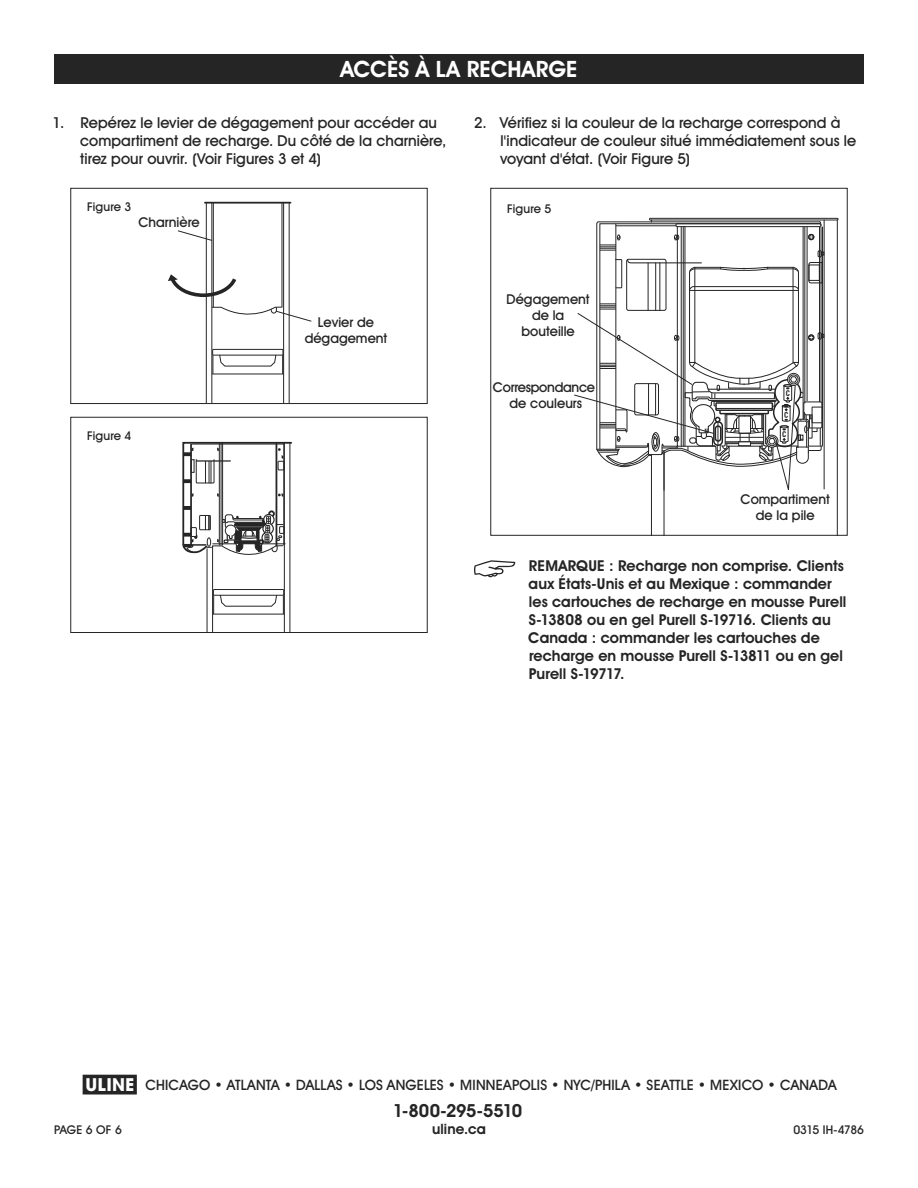
<style>
.page{position:relative;width:918px;height:1188px;background:#fff}
.page>*{position:absolute;margin:0;border:0;box-sizing:border-box;transform-origin:0 0}
.t1{font:700 22.5px "Uline Two Knine";color:#fff}
.t2{font:700 18px "Uline Two Knine";letter-spacing:-.02em;color:#252525}
.t3{font:15px/18px "Uline Two Knine";letter-spacing:.005em;color:#252525}
.t4{font:700 15px/18px "Uline Two Knine";letter-spacing:.005em;color:#252525}
.t5{font:14.25px "Uline Two Knine";letter-spacing:.01em;color:#252525}
.t6{font:700 14.25px "Uline Two Knine";letter-spacing:.01em;color:#252525}
.t7{font:13.5px/16.2px "Uline Two Knine";color:#252525;text-align:center}
.t8{font:13.5px/16.2px "Uline Two Knine";letter-spacing:-.02em;color:#252525;text-align:center}
.t9{font:12px "Uline Two Knine";color:#252525}
.t10{font:12px "Uline Two Knine";letter-spacing:-.04em;color:#252525}
.t11{font:700 condensed 7.5px "Helvetica LT Std";color:#252525}
.s1{font-size:18px}
</style>
<div class="page">
<svg style="left:474px;top:560px;width:41px;height:17px"></svg>
<svg style="left:182px;top:441px;width:110px;height:190px"></svg>
<div style="left:70px;top:417px;width:358px;height:216px;border:1px solid #252525"></div>
<hr style="left:206px;top:203px;width:1px;height:201px;background:#252525">
<hr style="left:211px;top:203px;width:1px;height:201px;background:#252525">
<hr style="left:283px;top:203px;width:1px;height:201px;background:#252525">
<hr style="left:289px;top:203px;width:1px;height:201px;background:#252525">
<hr style="left:205px;top:202px;width:86px;height:2px;background:#252525">
<hr style="left:213px;top:203px;width:1px;height:104px;background:#252525">
<hr style="left:282px;top:203px;width:1px;height:104px;background:#252525">
<div style="left:212px;top:349px;width:71px;height:7px;border:1px solid #252525"></div>
<hr style="left:212px;top:374px;width:71px;height:1px;background:#252525">
<svg style="left:212px;top:355px;width:1px;height:19px"></svg>
<svg style="left:219px;top:354px;width:64px;height:20px"></svg>
<svg style="left:177px;top:230px;width:36px;height:11px"></svg>
<svg style="left:211px;top:306px;width:101px;height:17px"></svg>
<svg style="left:168px;top:274px;width:68px;height:25px"></svg>
<div style="left:70px;top:188px;width:358px;height:216px;border:1px solid #252525"></div>
<div style="left:54px;top:54px;width:810px;height:30px;background:#252525"></div>
<div style="left:649px;top:218px;width:189px;height:2px;border:1px solid #252525"></div>
<hr style="left:837px;top:220px;width:1px;height:315px;background:#252525">
<hr style="left:824px;top:220px;width:1px;height:269px;background:#252525">
<div style="left:490px;top:188px;width:358px;height:348px;border:1px solid #252525"></div>
<svg style="left:573px;top:220px;width:251px;height:315px"></svg>
<h1 class="t1" style="left:341px;top:56px;width:238px">ACCÈS À LA RECHARGE</h1>
<p class="t3" style="left:80px;top:114px;width:368px;text-indent:-28px">1. Repérez le levier de dégagement pour accéder au compartiment de recharge. Du côté de la charnière, tirez pour ouvrir. (Voir Figures 3 et 4)</p>
<p class="t3" style="left:500px;top:114px;width:358px;text-indent:-26px">2. Vérifiez si la couleur de la recharge correspond à l'indicateur de couleur situé immédiatement sous le voyant d'état. (Voir Figure 5)</p>
<p class="t9" style="left:87px;top:200px;width:46px">Figure 3</p>
<p class="t9" style="left:507px;top:201px;width:46px">Figure 5</p>
<p class="t7" style="left:139px;top:214px;width:63px">Charnière</p>
<p class="t9" style="left:87px;top:429px;width:46px">Figure 4</p>
<p class="t7" style="left:305px;top:314px;width:84px">Levier de dégagement</p>
<p class="t7" style="left:507px;top:291px;width:85px">Dégagement de la bouteille</p>
<p class="t8" style="left:493px;top:379px;width:104px">Correspondance de couleurs</p>
<p class="t11" style="left:786px;top:388px;width:6px">C</p>
<p class="t11" style="left:782px;top:429px;width:6px">C</p>
<p class="t7" style="left:741px;top:491px;width:91px">Compartiment de la pile</p>
<p class="t4" style="left:528px;top:557px;width:320px">REMARQUE : Recharge non comprise. Clients aux États-Unis et au Mexique : commander les cartouches de recharge en mousse Purell S-13808 ou en gel Purell S-19716. Clients au Canada : commander les cartouches de recharge en mousse Purell S-13811 ou en gel Purell S-19717.</p>
<p class="t5" style="left:83px;top:1076px;width:755px"><span class="s1">π</span> CHICAGO • ATLANTA • DALLAS • LOS ANGELES • MINNEAPOLIS • NYC/PHILA • SEATTLE • MEXICO • CANADA</p>
<p class="t2" style="left:393px;top:1099px;width:131px">1-800-295-5510</p>
<p class="t6" style="left:432px;top:1120px;width:55px">uline.ca</p>
<p class="t9" style="left:54px;top:1122px;width:69px">PAGE 6 OF 6</p>
<p class="t10" style="left:793px;top:1122px;width:72px">0315 IH-4786</p>
</div>
